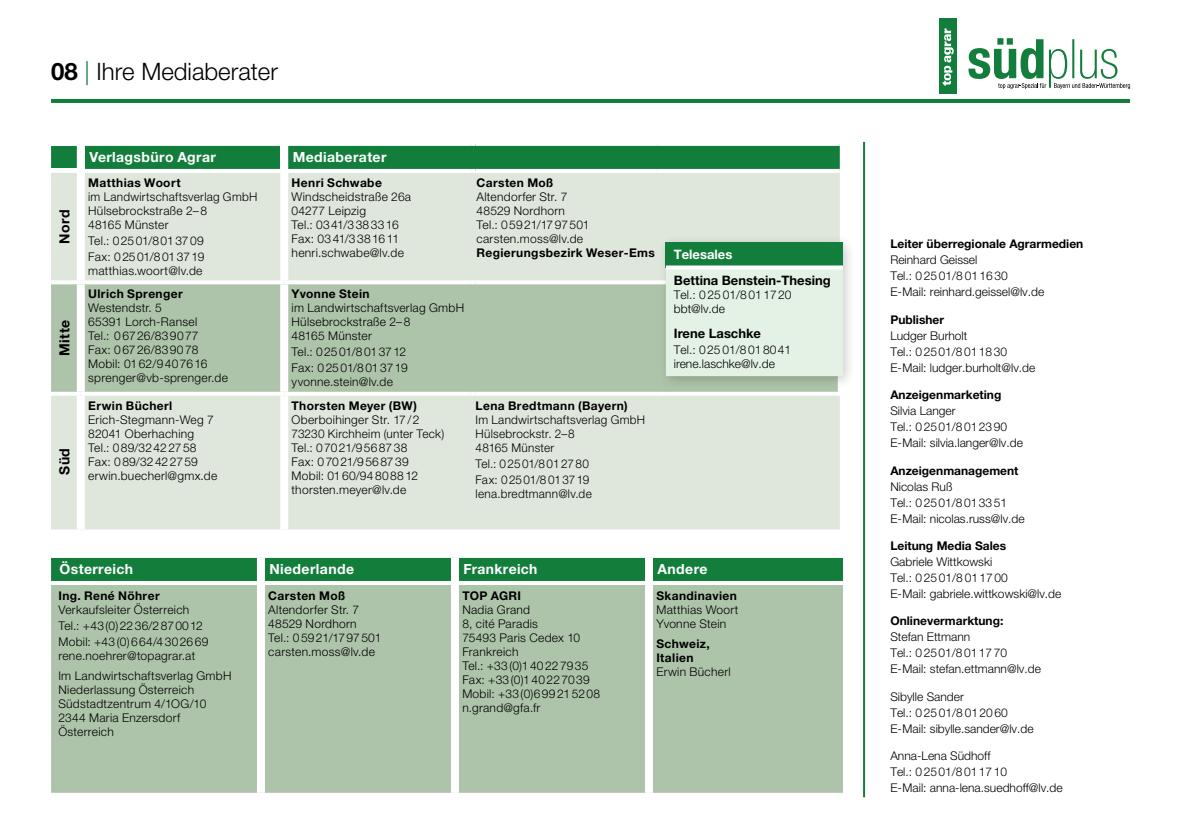
<style>
.page{position:relative;width:1180px;height:840px;background:#fff}
.page>*{position:absolute;margin:0;border:0;box-sizing:border-box;transform-origin:0 0}
.t1{font:300 24px "Helvetica Neue LT Pro";color:#000}
.t2{font:700 14px "Helvetica Neue LT Pro";letter-spacing:.03em;color:#fff}
.t3{font:700 14px "Helvetica Neue LT Pro";letter-spacing:.025em;color:#000}
.t4{font:700 13px "Helvetica Neue LT Pro";color:#000}
.t5{font:700 13px "Helvetica Neue LT Pro";color:#fff}
.t6{font:300 12px/14px "Helvetica Neue LT Pro";letter-spacing:.02em;color:#000}
.t7{font:300 12px/16px "Helvetica Neue LT Pro";color:#000}
.t8{font:700 12px/14px "Helvetica Neue LT Pro";letter-spacing:.03em;color:#000}
.t9{font:700 12px "Helvetica Neue LT Pro";color:#000}
.s1{font-weight:700}
.s2{color:#137e3c}
</style>
<div class="page">
<hr style="left:51px;top:99px;width:1078px;height:4px;background:#137e3c">
<div style="left:939px;top:18px;width:17px;height:76px;background:#137e3c"></div>
<svg style="left:942px;top:28px;width:11px;height:58px"></svg>
<svg style="left:968px;top:38px;width:161px;height:51px"></svg>
<hr style="left:862px;top:142px;width:2px;height:654px;background:#137e3c">
<div style="left:51px;top:173px;width:788px;height:356px;background:#dfe6dc"></div>
<div style="left:51px;top:284px;width:786px;height:107px;background:#aec4aa"></div>
<div style="left:77px;top:173px;width:8px;height:107px;background:#fff"></div>
<div style="left:77px;top:284px;width:8px;height:107px;background:#fff"></div>
<div style="left:77px;top:395px;width:8px;height:134px;background:#fff"></div>
<div style="left:280px;top:173px;width:8px;height:107px;background:#fff"></div>
<div style="left:280px;top:284px;width:8px;height:107px;background:#fff"></div>
<div style="left:280px;top:395px;width:8px;height:134px;background:#fff"></div>
<svg style="left:51px;top:280px;width:30px;height:4px"></svg>
<svg style="left:81px;top:280px;width:203px;height:4px"></svg>
<svg style="left:284px;top:280px;width:187px;height:4px"></svg>
<svg style="left:471px;top:280px;width:4px;height:4px"></svg>
<svg style="left:475px;top:280px;width:182px;height:4px"></svg>
<svg style="left:51px;top:391px;width:30px;height:4px"></svg>
<svg style="left:81px;top:391px;width:203px;height:4px"></svg>
<svg style="left:284px;top:391px;width:187px;height:4px"></svg>
<svg style="left:471px;top:391px;width:4px;height:4px"></svg>
<svg style="left:475px;top:391px;width:182px;height:4px"></svg>
<svg style="left:657px;top:391px;width:183px;height:4px"></svg>
<svg style="left:51px;top:144px;width:788px;height:27px;background:#2d8c52"></svg>
<hr style="left:475px;top:169px;width:182px;height:4px;background:#fff">
<hr style="left:657px;top:169px;width:182px;height:4px;background:#fff">
<div style="left:51px;top:557px;width:791px;height:23px;background:#137e3c"></div>
<div style="left:51px;top:585px;width:791px;height:207px;background:#aec4aa"></div>
<svg style="left:51px;top:580px;width:206px;height:3px"></svg>
<svg style="left:265px;top:580px;width:186px;height:1px"></svg>
<svg style="left:459px;top:580px;width:186px;height:1px"></svg>
<svg style="left:653px;top:580px;width:189px;height:1px"></svg>
<div style="left:257px;top:557px;width:8px;height:25px;background:#fff"></div>
<div style="left:257px;top:582px;width:8px;height:210px;background:#fff"></div>
<div style="left:451px;top:557px;width:8px;height:25px;background:#fff"></div>
<div style="left:451px;top:582px;width:8px;height:210px;background:#fff"></div>
<div style="left:645px;top:557px;width:8px;height:25px;background:#fff"></div>
<div style="left:645px;top:582px;width:8px;height:210px;background:#fff"></div>
<div style="left:657px;top:234px;width:199px;height:155px;background:#000;opacity:.2"></div>
<div style="left:665px;top:242px;width:177px;height:25px;background:#137e3c"></div>
<div style="left:665px;top:269px;width:177px;height:107px;background:#e4f2e5"></div>
<svg style="left:665px;top:265px;width:177px;height:4px"></svg>
<div style="left:77px;top:140px;width:8px;height:30px;background:#fff"></div>
<div style="left:48px;top:138px;width:30px;height:8px;background:#fff"></div>
<hr style="left:46px;top:169px;width:38px;height:2px;background:#fff">
<div style="left:280px;top:141px;width:8px;height:30px;background:#fff"></div>
<h1 class="t1" style="left:51px;top:56px;width:228px"><span class="s1">08</span> <span class="s2">|</span> Ihre Mediaberater</h1>
<p class="t3" style="left:56px;top:243px;width:36px;rotate:-90deg">Nord</p>
<p class="t3" style="left:56px;top:356px;width:37px;rotate:-90deg">Mitte</p>
<p class="t3" style="left:56px;top:475px;width:28px;rotate:-90deg">Süd</p>
<p class="t2" style="left:89px;top:148px;width:128px">Verlagsbüro Agrar</p>
<p class="t2" style="left:293px;top:148px;width:95px">Mediaberater</p>
<p class="t8" style="left:88px;top:175px;width:94px">Matthias Woort</p>
<p class="t6" style="left:88px;top:189px;width:171px">im Landwirtschaftsverlag GmbH<br>Hülsebrockstraße 2–8<br>48165 Münster</p>
<p class="t6" style="left:88px;top:232px;width:118px;line-height:16px">Tel.: 02501/8013709<br>Fax: 02501/8013719</p>
<p class="t6" style="left:88px;top:263px;width:116px">matthias.woort@lv.de</p>
<p class="t8" style="left:88px;top:286px;width:96px">Ulrich Sprenger</p>
<p class="t6" style="left:88px;top:300px;width:141px">Westendstr. 5<br>65391 Lorch-Ransel<br>Tel.: 06726/839077<br>Fax: 06726/839078<br>Mobil: 0162/9407616 sprenger@vb-sprenger.de</p>
<p class="t8" style="left:88px;top:398px;width:86px">Erwin Bücherl</p>
<p class="t6" style="left:88px;top:412px;width:131px">Erich-Stegmann-Weg 7<br>82041 Oberhaching<br>Tel.: 089/32422758<br>Fax: 089/32422759 erwin.buecherl@gmx.de</p>
<p class="t8" style="left:291px;top:175px;width:92px">Henri Schwabe</p>
<p class="t6" style="left:291px;top:189px;width:121px">Windscheidstraße 26a<br>04277 Leipzig<br>Tel.: 0341/3383316<br>Fax: 0341/3381611 henri.schwabe@lv.de</p>
<p class="t8" style="left:291px;top:286px;width:80px">Yvonne Stein</p>
<p class="t6" style="left:291px;top:300px;width:174px">im Landwirtschaftsverlag GmbH<br>Hülsebrockstraße 2–8<br>48165 Münster</p>
<p class="t6" style="left:291px;top:343px;width:118px;line-height:16px">Tel.: 02501/8013712<br>Fax: 02501/8013719</p>
<p class="t6" style="left:291px;top:374px;width:103px">yvonne.stein@lv.de</p>
<p class="t8" style="left:291px;top:398px;width:127px">Thorsten Meyer (BW)</p>
<p class="t6" style="left:291px;top:412px;width:154px">Oberboihinger Str. 17/2<br>73230 Kirchheim (unter Teck)<br>Tel.: 07021/9568738<br>Fax: 07021/9568739<br>Mobil: 0160/94808812 thorsten.meyer@lv.de</p>
<p class="t8" style="left:476px;top:175px;width:79px">Carsten Moß</p>
<p class="t6" style="left:476px;top:189px;width:115px">Altendorfer Str. 7<br>48529 Nordhorn<br>Tel.: 05921/1797501 carsten.moss@lv.de</p>
<p class="t8" style="left:476px;top:245px;width:180px">Regierungsbezirk Weser-Ems</p>
<p class="t8" style="left:475px;top:398px;width:154px">Lena Bredtmann (Bayern)</p>
<p class="t6" style="left:475px;top:412px;width:171px">Im Landwirtschaftsverlag GmbH<br>Hülsebrockstr. 2–8<br>48165 Münster</p>
<p class="t6" style="left:475px;top:455px;width:115px;line-height:16px">Tel.: 02501/8012780<br>Fax: 02501/8013719</p>
<p class="t6" style="left:475px;top:486px;width:118px">lena.bredtmann@lv.de</p>
<p class="t5" style="left:673px;top:246px;width:60px">Telesales</p>
<p class="t4" style="left:673px;top:272px;width:158px">Bettina Benstein-Thesing</p>
<p class="t7" style="left:673px;top:287px;width:119px;line-height:14px">Tel.: 0 25 01/8 011720 bbt@lv.de</p>
<p class="t4" style="left:673px;top:325px;width:89px">Irene Laschke</p>
<p class="t7" style="left:673px;top:342px;width:119px;line-height:14px">Tel.: 025 01/8 018041 irene.laschke@lv.de</p>
<p class="t2" style="left:60px;top:560px;width:75px">Österreich</p>
<p class="t2" style="left:269px;top:560px;width:86px">Niederlande</p>
<p class="t2" style="left:463px;top:560px;width:75px">Frankreich</p>
<p class="t2" style="left:657px;top:560px;width:52px">Andere</p>
<p class="t8" style="left:58px;top:588px;width:103px">Ing. René Nöhrer</p>
<p class="t6" style="left:58px;top:601px;width:151px;line-height:16px">Verkaufsleiter Österreich<br>Tel.: +43(0)2236/2870012<br>Mobil: +43(0)664/4302669</p>
<p class="t6" style="left:58px;top:645px;width:174px;line-height:19.6px">rene.noehrer@topagrar.at<br>Im Landwirtschaftsverlag GmbH</p>
<p class="t6" style="left:58px;top:681px;width:150px">Niederlassung Österreich<br>Südstadtzentrum 4/1OG/10<br>2344 Maria Enzersdorf<br>Österreich</p>
<p class="t8" style="left:268px;top:588px;width:79px">Carsten Moß</p>
<p class="t6" style="left:268px;top:602px;width:115px">Altendorfer Str. 7<br>48529 Nordhorn<br>Tel.: 05921/1797501 carsten.moss@lv.de</p>
<p class="t8" style="left:462px;top:588px;width:60px">TOP AGRI</p>
<p class="t6" style="left:462px;top:602px;width:139px">Nadia Grand<br>8, cité Paradis<br>75493 Paris Cedex 10<br>Frankreich<br>Tel.: +33(0)140227935<br>Fax: +33(0)140227039<br>Mobil: +33(0)699215208 n.grand@gfa.fr</p>
<p class="t8" style="left:656px;top:588px;width:82px">Skandinavien</p>
<p class="t6" style="left:656px;top:602px;width:84px">Matthias Woort<br>Yvonne Stein</p>
<p class="t8" style="left:656px;top:635px;width:55px">Schweiz,<br>Italien</p>
<p class="t6" style="left:656px;top:663px;width:76px">Erwin Bücherl</p>
<p class="t9" style="left:890px;top:236px;width:194px">Leiter überregionale Agrarmedien</p>
<p class="t7" style="left:890px;top:252px;width:155px">Reinhard Geissel<br>Tel.: 025 01/8 011630<br>E-Mail: reinhard.geissel@lv.de</p>
<p class="t9" style="left:890px;top:312px;width:55px">Publisher</p>
<p class="t7" style="left:890px;top:327px;width:146px">Ludger Burholt<br>Tel.: 02501/8011830<br>E-Mail: ludger.burholt@lv.de</p>
<p class="t9" style="left:890px;top:387px;width:112px">Anzeigenmarketing</p>
<p class="t7" style="left:890px;top:402px;width:134px">Silvia Langer<br>Tel.: 02501/8012390<br>E-Mail: silvia.langer@lv.de</p>
<p class="t9" style="left:890px;top:462px;width:129px">Anzeigenmanagement</p>
<p class="t7" style="left:890px;top:478px;width:136px">Nicolas Ruß<br>Tel.: 02501/8013351<br>E-Mail: nicolas.russ@lv.de</p>
<p class="t9" style="left:890px;top:538px;width:117px">Leitung Media Sales</p>
<p class="t7" style="left:890px;top:553px;width:172px">Gabriele Wittkowski<br>Tel.: 025 01/8 011700<br>E-Mail: gabriele.wittkowski@lv.de</p>
<p class="t9" style="left:890px;top:613px;width:114px">Onlinevermarktung:</p>
<p class="t7" style="left:890px;top:628px;width:152px">Stefan Ettmann<br>Tel.: 02501/8011770<br>E-Mail: stefan.ettmann@lv.de</p>
<p class="t7" style="left:890px;top:688px;width:145px">Sibylle Sander<br>Tel.: 025 01/8 012060<br>E-Mail: sibylle.sander@lv.de</p>
<p class="t7" style="left:890px;top:747px;width:174px">Anna-Lena Südhoff<br>Tel.: 02501/8011710<br>E-Mail: anna-lena.suedhoff@lv.de</p>
</div>
